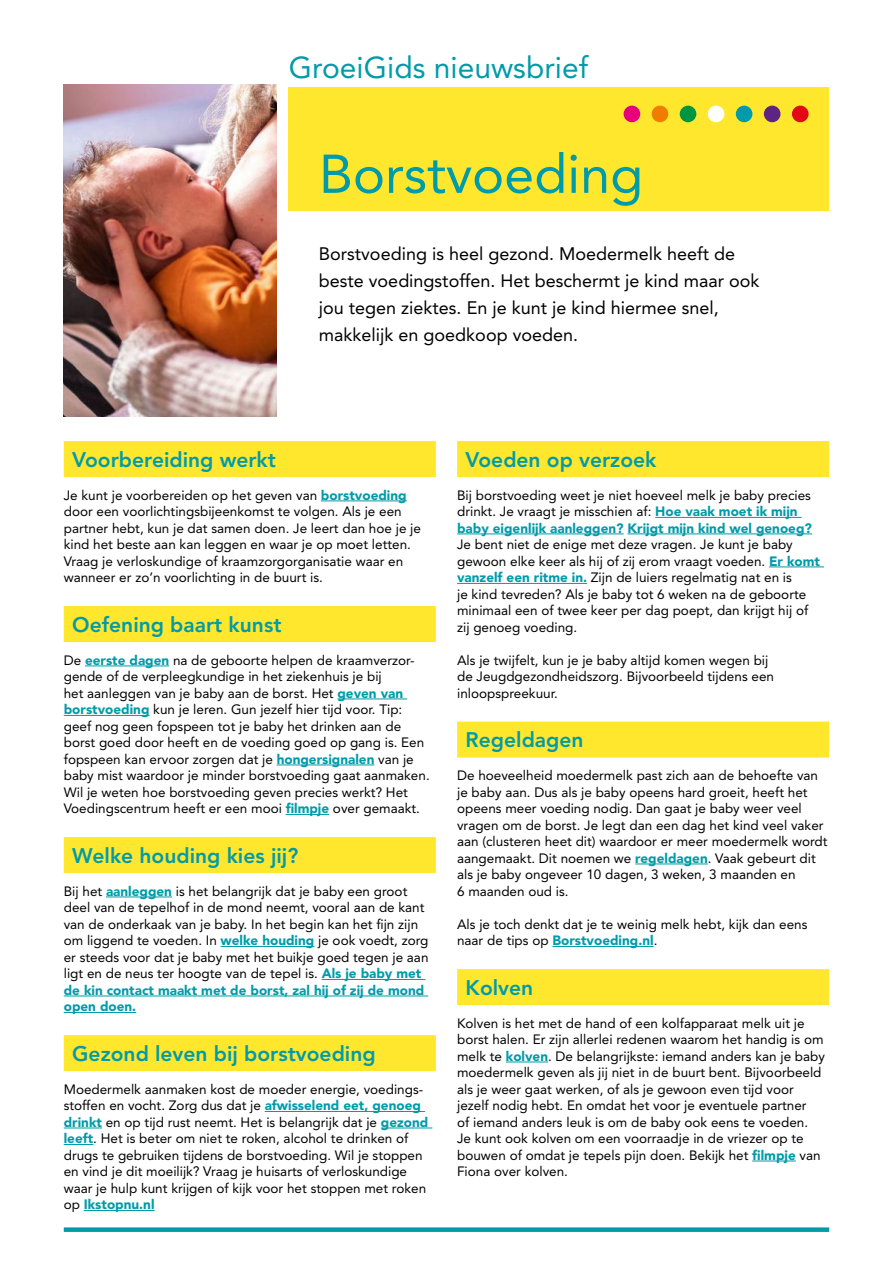
<style>
.page{position:relative;width:893px;height:1263px;background:#fff}
.page>*{position:absolute;margin:0;border:0;box-sizing:border-box;transform-origin:0 0}
._05_titel_nieuwsbrief{font:54px "Avenir LT Std";color:#009ba9}
._00_GroeigidsNieuwsbrief{font:30px "Avenir LT Std";color:#009ba9}
._03_kop{font:800 21px "Avenir LT Std";color:#009ba9}
._01_intro{font:18px/27px "Avenir LT Std";color:#000}
._02_body{font:13.5px/16.5px "Avenir LT Std";color:#000}
.s1{color:#fff}
.s2{color:#ffe72e}
.s3{font-weight:900;color:#009ba9}
</style>
<div class="page">
<div style="left:64px;top:441px;width:372px;height:36px;background:#ffe72e"></div>
<hr style="left:321px;top:501px;width:86px;height:1px;background:#009ba9">
<div style="left:64px;top:606px;width:372px;height:36px;background:#ffe72e"></div>
<hr style="left:85px;top:666px;width:84px;height:1px;background:#009ba9">
<hr style="left:337px;top:699px;width:70px;height:1px;background:#009ba9">
<hr style="left:64px;top:715px;width:86px;height:1px;background:#009ba9">
<hr style="left:277px;top:765px;width:97px;height:1px;background:#009ba9">
<hr style="left:286px;top:814px;width:43px;height:1px;background:#009ba9">
<div style="left:64px;top:837px;width:372px;height:36px;background:#ffe72e"></div>
<hr style="left:106px;top:897px;width:66px;height:1px;background:#009ba9">
<hr style="left:221px;top:946px;width:93px;height:1px;background:#009ba9">
<hr style="left:322px;top:979px;width:103px;height:1px;background:#009ba9">
<hr style="left:64px;top:996px;width:364px;height:1px;background:#009ba9">
<hr style="left:64px;top:1012px;width:72px;height:1px;background:#009ba9">
<div style="left:64px;top:1035px;width:372px;height:36px;background:#ffe72e"></div>
<hr style="left:265px;top:1111px;width:160px;height:1px;background:#009ba9">
<hr style="left:64px;top:1128px;width:38px;height:1px;background:#009ba9">
<hr style="left:381px;top:1128px;width:51px;height:1px;background:#009ba9">
<svg style="left:64px;top:1144px;width:29px;height:1px"></svg>
<hr style="left:84px;top:1210px;width:71px;height:1px;background:#009ba9">
<div style="left:457px;top:441px;width:372px;height:36px;background:#ffe72e"></div>
<hr style="left:655px;top:517px;width:147px;height:1px;background:#009ba9">
<hr style="left:457px;top:534px;width:167px;height:1px;background:#009ba9">
<hr style="left:627px;top:534px;width:185px;height:1px;background:#009ba9">
<hr style="left:769px;top:567px;width:55px;height:1px;background:#009ba9">
<hr style="left:457px;top:583px;width:130px;height:1px;background:#009ba9">
<div style="left:457px;top:721px;width:372px;height:36px;background:#ffe72e"></div>
<hr style="left:635px;top:864px;width:73px;height:1px;background:#009ba9">
<hr style="left:552px;top:946px;width:102px;height:1px;background:#009ba9">
<div style="left:457px;top:969px;width:372px;height:36px;background:#ffe72e"></div>
<hr style="left:506px;top:1062px;width:42px;height:1px;background:#009ba9">
<hr style="left:752px;top:1161px;width:44px;height:1px;background:#009ba9">
<div style="left:64px;top:1227px;width:765px;height:5px;background:#009ba9"></div>
<div style="left:289px;top:87px;width:540px;height:123px;background:#ffe72e"></div>
<img style="left:64px;top:85px;width:212px;height:332px">
<div style="left:652px;top:106px;width:16px;height:16px;background:#ef7d00;border-radius:50%"></div>
<div style="left:708px;top:106px;width:16px;height:16px;background:#fff;border-radius:50%"></div>
<div style="left:764px;top:106px;width:16px;height:16px;background:#5c2483;border-radius:50%"></div>
<div style="left:624px;top:106px;width:16px;height:16px;background:#e6007d;border-radius:50%"></div>
<div style="left:680px;top:106px;width:16px;height:16px;background:#009641;border-radius:50%"></div>
<div style="left:736px;top:106px;width:16px;height:16px;background:#009ba9;border-radius:50%"></div>
<div style="left:792px;top:106px;width:17px;height:16px;background:#e30613;border-radius:50%"></div>
<h4 class="_00_GroeigidsNieuwsbrief" style="left:289px;top:50px;width:309px">GroeiGids nieuwsbrief<span class="s1">.</span></h4>
<h1 class="_05_titel_nieuwsbrief" style="left:319px;top:143px;width:341px">Borstvoeding<span class="s2">.</span></h1>
<p class="_01_intro" style="left:319px;top:241px;width:442px">Borstvoeding is heel gezond. Moedermelk heeft de beste voedingstoffen. Het beschermt je kind maar ook jou tegen ziektes. En je kunt je kind hiermee snel, makkelijk en goedkoop voeden.</p>
<h3 class="_03_kop" style="left:72px;top:447px;width:212px">Voorbereiding werkt<span class="s2">.</span></h3>
<p class="_02_body" style="left:64px;top:487px;width:359px">Je kunt je voorbereiden op het geven van <span class="s3">borstvoeding </span>door een voorlichtingsbijeenkomst te volgen. Als je een partner hebt, kun je dat samen doen. Je leert dan hoe je je kind het beste aan kan leggen en waar je op moet letten.<br>Vraag je verloskundige of kraamzorgorganisatie waar en wanneer er zo’n voorlichting in de buurt is.</p>
<h3 class="_03_kop" style="left:72px;top:612px;width:217px">Oefening baart kunst<span class="s2">.</span></h3>
<p class="_02_body" style="left:64px;top:652px;width:367px">De <span class="s3">eerste dagen</span> na de geboorte helpen de kraamverzor&shy;gende of de verpleegkundige in het ziekenhuis je bij<br>het aanleggen van je baby aan de borst. Het <span class="s3">geven van borstvoeding</span> kun je leren. Gun jezelf hier tijd voor. Tip: geef nog geen fopspeen tot je baby het drinken aan de borst goed door heeft en de voeding goed op gang is. Een fopspeen kan ervoor zorgen dat je <span class="s3">hongersignalen</span> van je baby mist waardoor je minder borstvoeding gaat aanmaken.</p>
<p class="_02_body" style="left:64px;top:784px;width:358px">Wil je weten hoe borstvoeding geven precies werkt? Het<br>Voedingscentrum heeft er een mooi <span class="s3">filmpje</span> over gemaakt.</p>
<h3 class="_03_kop" style="left:72px;top:843px;width:228px">Welke houding kies jij?</h3>
<p class="_02_body" style="left:64px;top:883px;width:366px">Bij het <span class="s3">aanleggen</span> is het belangrijk dat je baby een groot deel van de tepelhof in de mond neemt, vooral aan de kant van de onderkaak van je baby. In het begin kan het fijn zijn om liggend te voeden. In <span class="s3">welke houding</span> je ook voedt, zorg er steeds voor dat je baby met het buikje goed tegen je aan ligt en de neus ter hoogte van de tepel is. <span class="s3">Als je baby met de kin contact maakt met de borst, zal hij of zij de mond open doen.</span></p>
<h3 class="_03_kop" style="left:72px;top:1041px;width:311px">Gezond leven bij borstvoeding<span class="s2">.</span></h3>
<p class="_02_body" style="left:64px;top:1081px;width:366px">Moedermelk aanmaken kost de moeder energie, voedings&shy;stoffen en vocht. Zorg dus dat je <span class="s3">afwisselend eet, genoeg drinkt</span> en op tijd rust neemt. Het is belangrijk dat je <span class="s3">gezond leeft</span>. Het is beter om niet te roken, alcohol te drinken of drugs te gebruiken tijdens de borstvoeding. Wil je stoppen en vind je dit moeilijk? Vraag je huisarts of verloskundige waar je hulp kunt krijgen of kijk voor het stoppen met roken op <span class="s3">Ikstopnu.nl</span></p>
<h3 class="_03_kop" style="left:466px;top:447px;width:199px">Voeden op verzoek<span class="s2">.</span></h3>
<p class="_02_body" style="left:457px;top:487px;width:364px">Bij borstvoeding weet je niet hoeveel melk je baby precies drinkt. Je vraagt je misschien af: <span class="s3">Hoe vaak moet ik mijn baby eigenlijk aanleggen? Krijgt mijn kind wel genoeg?<br></span>Je bent niet de enige met deze vragen. Je kunt je baby gewoon elke keer als hij of zij erom vraagt voeden. <span class="s3">Er komt vanzelf een ritme in.</span> Zijn de luiers regelmatig nat en is<br>je kind tevreden? Als je baby tot 6 weken na de geboorte minimaal een of twee keer per dag poept, dan krijgt hij of zij genoeg voeding.</p>
<p class="_02_body" style="left:457px;top:652px;width:318px">Als je twijfelt, kun je je baby altijd komen wegen bij de Jeugdgezondheidszorg. Bijvoorbeeld tijdens een inloopspreekuur.</p>
<h3 class="_03_kop" style="left:466px;top:727px;width:126px">Regeldagen<span class="s2">.</span></h3>
<p class="_02_body" style="left:457px;top:767px;width:372px">De hoeveelheid moedermelk past zich aan de behoefte van je baby aan. Dus als je baby opeens hard groeit, heeft het opeens meer voeding nodig. Dan gaat je baby weer veel vragen om de borst. Je legt dan een dag het kind veel vaker aan (clusteren heet dit) waardoor er meer moedermelk wordt aangemaakt. Dit noemen we <span class="s3">regeldagen</span>. Vaak gebeurt dit als je baby ongeveer 10 dagen, 3 weken, 3 maanden en<br>6 maanden oud is.</p>
<p class="_02_body" style="left:457px;top:916px;width:352px">Als je toch denkt dat je te weinig melk hebt, kijk dan eens naar de tips op <span class="s3">Borstvoeding.nl</span>.</p>
<h3 class="_03_kop" style="left:466px;top:975px;width:75px">Kolven<span class="s2">.</span></h3>
<p class="_02_body" style="left:457px;top:1015px;width:369px">Kolven is het met de hand of een kolfapparaat melk uit je borst halen. Er zijn allerlei redenen waarom het handig is om melk te <span class="s3">kolven</span>. De belangrijkste: iemand anders kan je baby moedermelk geven als jij niet in de buurt bent. Bijvoorbeeld als je weer gaat werken, of als je gewoon even tijd voor jezelf nodig hebt. En omdat het voor je eventuele partner<br>of iemand anders leuk is om de baby ook eens te voeden.<br>Je kunt ook kolven om een voorraadje in de vriezer op te bouwen of omdat je tepels pijn doen. Bekijk het <span class="s3">filmpje</span> van Fiona over kolven.</p>
</div>
